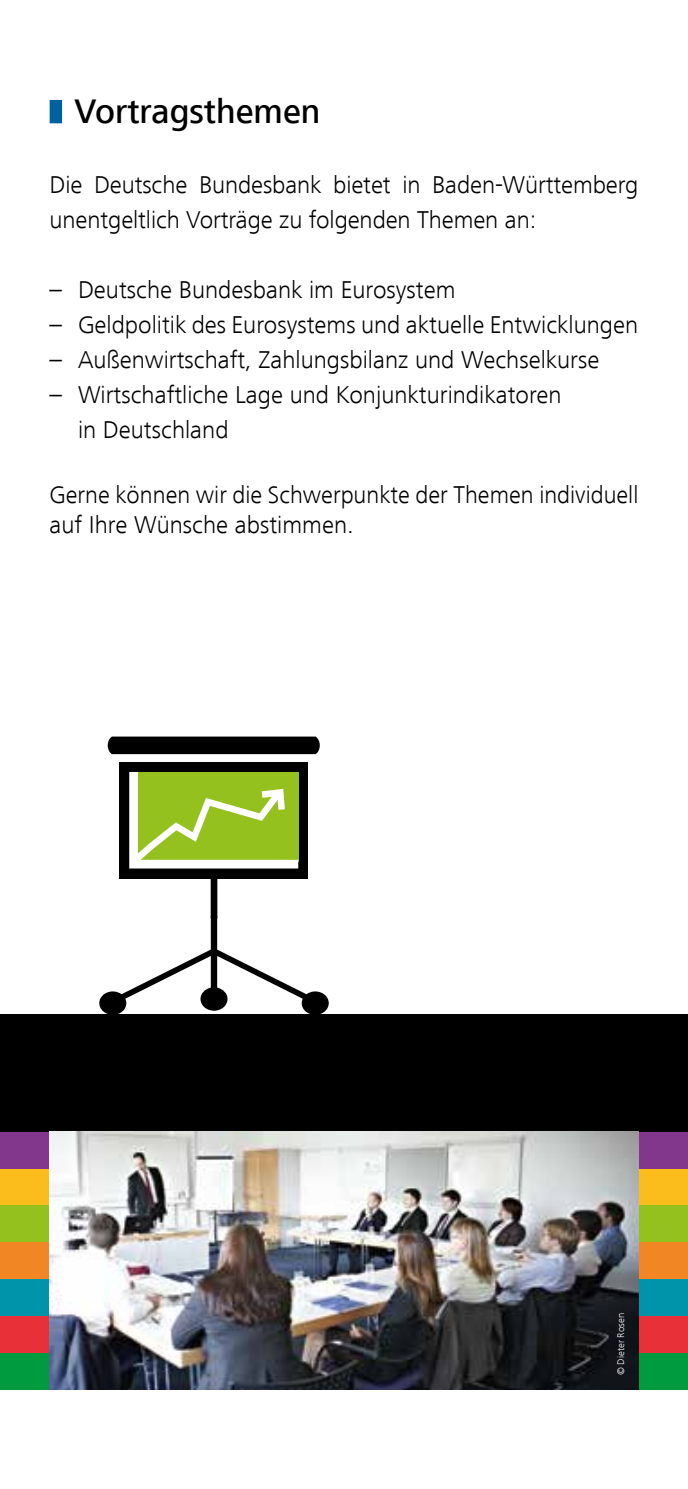
<style>
.page{position:relative;width:688px;height:1489px;background:#fff}
.page>*{position:absolute;margin:0;border:0;box-sizing:border-box;transform-origin:0 0}
.t1{font:500 35px "Frutiger Next LTCE";color:#000}
.t2{font:300 25px/35px "Frutiger Next LTCE";color:#000}
.t3{font:300 10px "Frutiger Next LTCE";color:#fff}
</style>
<div class="page">
<div style="left:50px;top:100px;width:12px;height:23px;background:#0061a1"></div>
<div style="left:0;top:1130px;width:687px;height:38px;background:#82368c"></div>
<div style="left:0;top:1168px;width:687px;height:37px;background:#fbbd1b"></div>
<div style="left:0;top:1205px;width:687px;height:37px;background:#95c11f"></div>
<div style="left:0;top:1242px;width:687px;height:37px;background:#f18625"></div>
<div style="left:0;top:1279px;width:687px;height:36px;background:#0094aa"></div>
<div style="left:0;top:1315px;width:687px;height:37px;background:#e73037"></div>
<div style="left:0;top:1352px;width:687px;height:37px;background:#009b3e"></div>
<div style="left:0;top:1014px;width:687px;height:117px;background:#000"></div>
<img style="left:50px;top:1131px;width:588px;height:258px">
<div style="left:211px;top:878px;width:6px;height:39px;background:#000"></div>
<div style="left:119px;top:762px;width:189px;height:116px;background:#000"></div>
<svg style="left:108px;top:736px;width:212px;height:133px"></svg>
<svg style="left:99px;top:915px;width:229px;height:99px"></svg>
<h1 class="t1" style="left:74px;top:92px;width:247px">Vortragsthemen</h1>
<p class="t2" style="left:50px;top:168px;width:590px">Die Deutsche Bundesbank bietet in Baden-Württemberg unentgeltlich Vorträge zu folgenden Themen an:</p>
<p class="t2" style="left:50px;top:273px;width:407px">– Deutsche Bundesbank im Eurosystem</p>
<p class="t2" style="left:50px;top:308px;width:590px">– Geldpolitik des Eurosystems und aktuelle Entwicklungen</p>
<p class="t2" style="left:50px;top:343px;width:551px">– Außenwirtschaft, Zahlungsbilanz und Wechselkurse</p>
<p class="t2" style="left:78px;top:378px;width:485px;text-indent:-28px">– Wirtschaftliche Lage und Konjunkturindikatoren in Deutschland</p>
<p class="t2" style="left:50px;top:480px;width:590px;line-height:30px">Gerne können wir die Schwerpunkte der Themen individuell auf Ihre Wünsche abstimmen.</p>
<p class="t3" style="left:615px;top:1374px;width:63px;rotate:-90deg">© Dieter Rosen</p>
</div>
